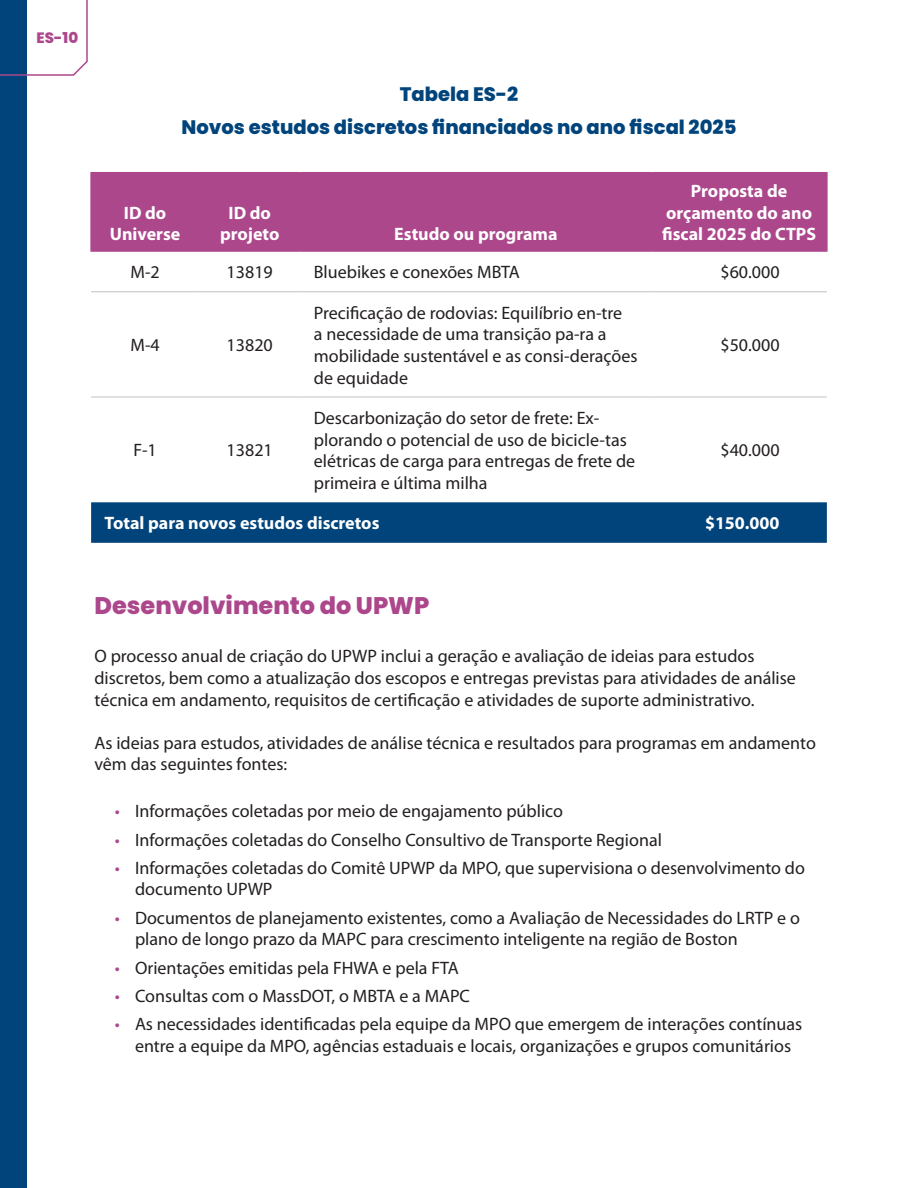
<style>
.page{position:relative;width:918px;height:1188px;background:#fff}
.page>*{position:absolute;margin:0;border:0;box-sizing:border-box;transform-origin:0 0}
.Heading_1{font:800 24px "Poppins";color:#ac478c}
.Figure_Table_Title{font:800 19.5px "Poppins";color:#00447b}
.t1{font:18px/21.6px "Myriad Pro";color:#231f20}
.Table_Header{font:700 18px/21.6px "Myriad Pro";color:#fff;text-align:center}
.t2{font:800 15px "Poppins";color:#ac478c}
.s1{color:#ac478c}
</style>
<div class="page">
<div style="left:0;top:0;width:27px;height:1188px;background:#00447b"></div>
<svg style="left:0;top:0;width:88px;height:76px"></svg>
<div style="left:92px;top:173px;width:734px;height:77px;background:#ac478c"></div>
<div style="left:91px;top:502px;width:736px;height:41px;background:#00447b"></div>
<hr style="left:300px;top:173px;width:1px;height:77px;background:#ac478c">
<hr style="left:651px;top:173px;width:1px;height:77px;background:#ac478c">
<hr style="left:91px;top:291px;width:108px;height:1px;background:#c7c8ca">
<hr style="left:199px;top:291px;width:101px;height:1px;background:#c7c8ca">
<hr style="left:300px;top:291px;width:351px;height:1px;background:#c7c8ca">
<hr style="left:651px;top:291px;width:176px;height:1px;background:#c7c8ca">
<hr style="left:91px;top:396px;width:108px;height:2px;background:#c7c8ca">
<hr style="left:199px;top:396px;width:101px;height:2px;background:#c7c8ca">
<hr style="left:300px;top:396px;width:351px;height:2px;background:#c7c8ca">
<hr style="left:651px;top:396px;width:176px;height:2px;background:#c7c8ca">
<hr style="left:90px;top:172px;width:109px;height:1px;background:#ac478c">
<hr style="left:90px;top:173px;width:2px;height:77px;background:#ac478c">
<hr style="left:199px;top:172px;width:101px;height:1px;background:#ac478c">
<hr style="left:198px;top:173px;width:2px;height:77px;background:#ac478c">
<hr style="left:300px;top:172px;width:351px;height:1px;background:#ac478c">
<hr style="left:651px;top:172px;width:177px;height:1px;background:#ac478c">
<hr style="left:826px;top:173px;width:2px;height:77px;background:#ac478c">
<hr style="left:90px;top:250px;width:109px;height:2px;background:#ac478c">
<hr style="left:199px;top:250px;width:101px;height:2px;background:#ac478c">
<hr style="left:300px;top:250px;width:351px;height:2px;background:#ac478c">
<hr style="left:651px;top:250px;width:177px;height:2px;background:#ac478c">
<p class="t2" style="left:36px;top:29px;width:43px">ES-10</p>
<p class="Figure_Table_Title" style="left:400px;top:83px;width:120px">Tabela ES-2</p>
<p class="Figure_Table_Title" style="left:182px;top:116px;width:556px">Novos estudos discretos financiados no ano fiscal 2025</p>
<p class="Table_Header" style="left:110px;top:202px;width:72px">ID do<br>Universe</p>
<p class="Table_Header" style="left:220px;top:202px;width:61px">ID do projeto</p>
<p class="Table_Header" style="left:394px;top:224px;width:165px">Estudo ou programa</p>
<p class="Table_Header" style="left:662px;top:180px;width:156px">Proposta de orçamento do ano fiscal 2025 do CTPS</p>
<p class="t1" style="left:130px;top:262px;width:31px">M-2</p>
<p class="t1" style="left:227px;top:262px;width:48px">13819</p>
<p class="t1" style="left:314px;top:262px;width:208px">Bluebikes e conexões MBTA</p>
<p class="t1" style="left:720px;top:262px;width:61px">$60.000</p>
<p class="t1" style="left:130px;top:335px;width:31px">M-4</p>
<p class="t1" style="left:227px;top:335px;width:48px">13820</p>
<p class="t1" style="left:133px;top:440px;width:25px">F-1</p>
<p class="t1" style="left:227px;top:440px;width:48px">13821</p>
<p class="t1" style="left:314px;top:302px;width:325px">Precificação de rodovias: Equilíbrio en-tre<br>a necessidade de uma transição pa-ra a mobilidade sustentável e as consi-derações de equidade</p>
<p class="t1" style="left:314px;top:408px;width:323px">Descarbonização do setor de frete: Ex&shy;plorando o potencial de uso de bicicle-tas elétricas de carga para entregas de frete de primeira e última milha</p>
<p class="t1" style="left:720px;top:335px;width:61px">$50.000</p>
<p class="t1" style="left:720px;top:440px;width:61px">$40.000</p>
<p class="Table_Header" style="left:105px;top:513px;width:276px">Total para novos estudos discretos</p>
<p class="Table_Header" style="left:705px;top:513px;width:76px">$150.000</p>
<p class="Heading_1" style="left:94px;top:591px;width:336px">Desenvolvimento do UPWP</p>
<p class="t1" style="left:94px;top:646px;width:703px">O processo anual de criação do UPWP inclui a geração e avaliação de ideias para estudos discretos, bem como a atualização dos escopos e entregas previstas para atividades de análise técnica em andamento, requisitos de certificação e atividades de suporte administrativo.</p>
<p class="t1" style="left:94px;top:732px;width:723px">As ideias para estudos, atividades de análise técnica e resultados para programas em andamento vêm das seguintes fontes:</p>
<p class="t1" style="left:115px;top:801px;width:450px"><span class="s1">•</span> Informações coletadas por meio de engajamento público</p>
<p class="t1" style="left:115px;top:829px;width:549px"><span class="s1">•</span> Informações coletadas do Conselho Consultivo de Transporte Regional</p>
<p class="t1" style="left:135px;top:857px;width:671px;text-indent:-20px"><span class="s1">•</span> Informações coletadas do Comitê UPWP da MPO, que supervisiona o desenvolvimento do documento UPWP</p>
<p class="t1" style="left:135px;top:907px;width:667px;text-indent:-20px"><span class="s1">•</span> Documentos de planejamento existentes, como a Avaliação de Necessidades do LRTP e o plano de longo prazo da MAPC para crescimento inteligente na região de Boston</p>
<p class="t1" style="left:115px;top:957px;width:346px"><span class="s1">•</span> Orientações emitidas pela FHWA e pela FTA</p>
<p class="t1" style="left:115px;top:986px;width:357px"><span class="s1">•</span> Consultas com o MassDOT, o MBTA e a MAPC</p>
<p class="t1" style="left:115px;top:1014px;width:689px;text-align:center"><span class="s1">•</span> As necessidades identificadas pela equipe da MPO que emergem de interações contínuas entre a equipe da MPO, agências estaduais e locais, organizações e grupos comunitários</p>
</div>
